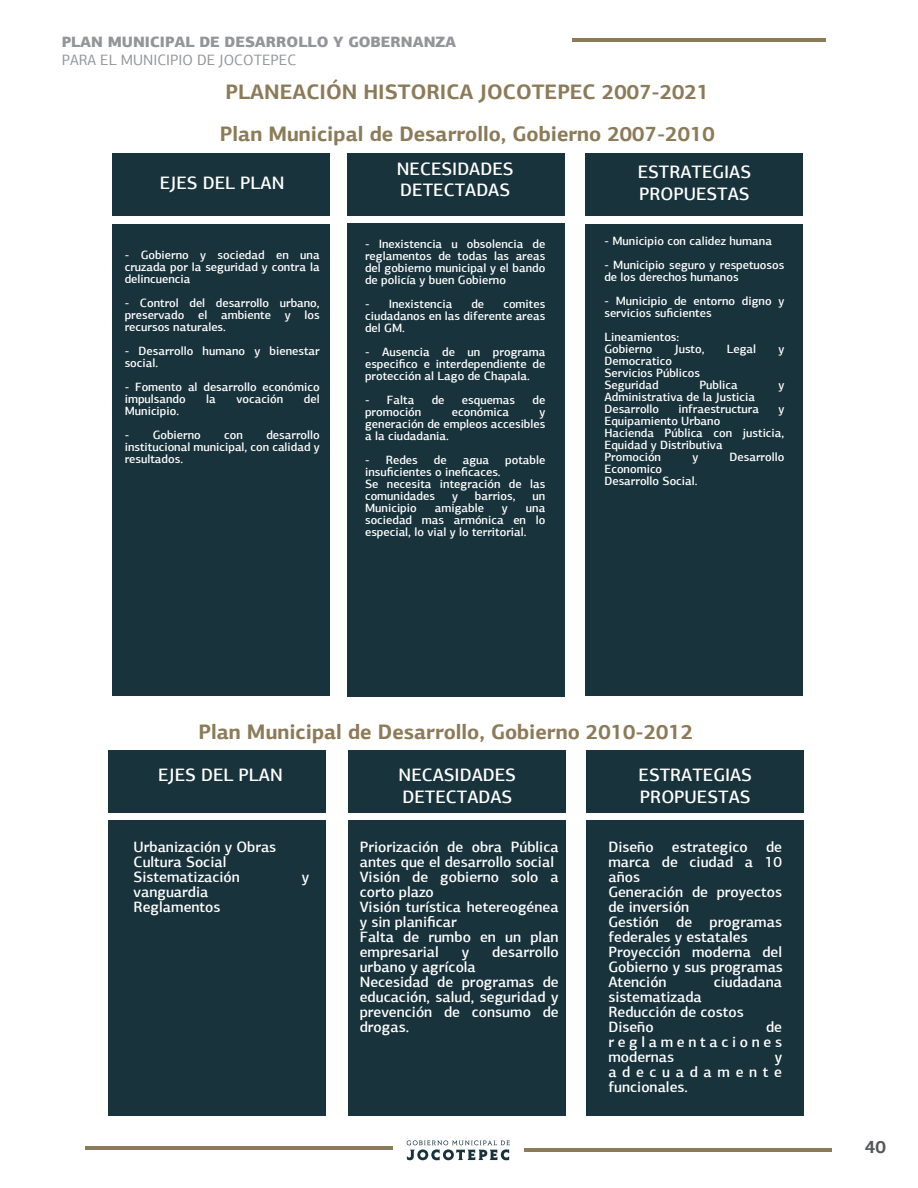
<style>
.page{position:relative;width:918px;height:1188px;background:#fff}
.page>*{position:absolute;margin:0;border:0;box-sizing:border-box;transform-origin:0 0}
.t1{font:700 21px/42px "PF Agora Sans Pro";color:#8c7b58}
.t2{font:500 18px/21.6px "PF Agora Sans Pro";color:#fff}
.t3{font:700 18px "PF Agora Sans Pro";color:#57585a}
.t4{font:500 15px/15px "PF Agora Sans Pro";color:#fff}
.t5{font:900 15px "PF Agora Sans Pro";color:#939598}
.t6{font:15px "PF Agora Sans Pro";color:#939598}
.t7{font:500 12px/12px "PF Agora Sans Pro";color:#fff}
</style>
<div class="page">
<div style="left:108px;top:750px;width:218px;height:63px;background:#19333c"></div>
<div style="left:108px;top:821px;width:218px;height:295px;background:#19333c"></div>
<div style="left:348px;top:750px;width:218px;height:63px;background:#19333c"></div>
<div style="left:348px;top:821px;width:218px;height:295px;background:#19333c"></div>
<div style="left:586px;top:750px;width:218px;height:63px;background:#19333c"></div>
<div style="left:586px;top:821px;width:218px;height:295px;background:#19333c"></div>
<svg style="left:407px;top:1140px;width:103px;height:20px"></svg>
<hr style="left:524px;top:1148px;width:307px;height:4px;background:#8c7b58">
<hr style="left:85px;top:1146px;width:307px;height:4px;background:#8c7b58">
<hr style="left:572px;top:38px;width:254px;height:4px;background:#8c7b58">
<div style="left:112px;top:153px;width:218px;height:63px;background:#19333c"></div>
<div style="left:112px;top:224px;width:218px;height:472px;background:#19333c"></div>
<div style="left:347px;top:153px;width:218px;height:63px;background:#19333c"></div>
<div style="left:347px;top:224px;width:218px;height:473px;background:#19333c"></div>
<div style="left:585px;top:153px;width:218px;height:63px;background:#19333c"></div>
<div style="left:585px;top:224px;width:218px;height:472px;background:#19333c"></div>
<p class="t5" style="left:62px;top:32px;width:396px">PLAN MUNICIPAL DE DESARROLLO Y GOBERNANZA</p>
<p class="t6" style="left:62px;top:51px;width:236px">PARA EL MUNICIPIO DE JOCOTEPEC</p>
<h1 class="t1" style="left:220px;top:70px;width:496px">PLANEACIÓN HISTORICA JOCOTEPEC 2007-2021<br>Plan Municipal de Desarrollo, Gobierno 2007-2010</h1>
<h2 class="t2" style="left:160px;top:172px;width:126px">EJES DEL PLAN</h2>
<p class="t7" style="left:125px;top:249px;width:197px;text-align:justify">- Gobierno y sociedad en una cruzada por la seguridad y contra la delincuencia</p>
<p class="t7" style="left:125px;top:297px;width:197px;text-align:justify">- Control del desarrollo urbano, preservado el ambiente y los recursos naturales.</p>
<p class="t7" style="left:125px;top:345px;width:197px">- Desarrollo humano y bienestar social.</p>
<p class="t7" style="left:125px;top:381px;width:196px">- Fomento al desarrollo económico impulsando</p>
<p class="t7" style="left:206px;top:393px;width:11px">la</p>
<p class="t7" style="left:236px;top:393px;width:48px">vocación</p>
<p class="t7" style="left:304px;top:393px;width:17px">del</p>
<p class="t7" style="left:125px;top:405px;width:56px">Municipio.</p>
<p class="t7" style="left:125px;top:429px;width:78px">- Gobierno</p>
<p class="t7" style="left:224px;top:429px;width:20px">con</p>
<p class="t7" style="left:125px;top:429px;width:197px;text-align:justify;text-indent:142px">desarrollo institucional municipal, con calidad y resultados.</p>
<h2 class="t2" style="left:397px;top:158px;width:118px">NECESIDADES<br>DETECTADAS</h2>
<p class="t7" style="left:365px;top:238px;width:182px;text-align:justify">- Inexistencia u obsolencia de reglamentos de todas las areas del gobierno municipal y el bando de policía y buen Gobierno</p>
<p class="t7" style="left:365px;top:298px;width:89px">- Inexistencia</p>
<p class="t7" style="left:471px;top:298px;width:14px">de</p>
<p class="t7" style="left:365px;top:298px;width:182px;text-align:justify;text-indent:138px">comites ciudadanos en las diferente areas del GM.</p>
<p class="t7" style="left:365px;top:346px;width:182px;text-align:justify">- Ausencia de un programa especifico e interdependiente de protección al Lago de Chapala.</p>
<p class="t7" style="left:365px;top:394px;width:51px">- Falta</p>
<p class="t7" style="left:432px;top:394px;width:14px">de</p>
<p class="t7" style="left:462px;top:394px;width:55px">esquemas</p>
<p class="t7" style="left:533px;top:394px;width:14px">de</p>
<p class="t7" style="left:365px;top:406px;width:58px">promoción</p>
<p class="t7" style="left:452px;top:406px;width:59px">económica</p>
<p class="t7" style="left:365px;top:406px;width:182px;text-align:justify;text-indent:174px">y generación de empleos accesibles a la ciudadania.</p>
<p class="t7" style="left:365px;top:454px;width:54px">- Redes</p>
<p class="t7" style="left:434px;top:454px;width:14px">de</p>
<p class="t7" style="left:463px;top:454px;width:28px">agua</p>
<p class="t7" style="left:505px;top:454px;width:42px">potable</p>
<p class="t7" style="left:365px;top:466px;width:182px">insuficientes o ineficaces.<br>Se necesita integración de las comunidades</p>
<p class="t7" style="left:452px;top:490px;width:7px">y</p>
<p class="t7" style="left:475px;top:490px;width:42px">barrios,</p>
<p class="t7" style="left:533px;top:490px;width:14px">un</p>
<p class="t7" style="left:365px;top:502px;width:53px">Municipio</p>
<p class="t7" style="left:435px;top:502px;width:51px">amigable</p>
<p class="t7" style="left:502px;top:502px;width:7px">y</p>
<p class="t7" style="left:365px;top:502px;width:182px;text-align:justify;text-indent:161px">una sociedad mas armónica en lo especial, lo vial y lo territorial.</p>
<h2 class="t2" style="left:638px;top:161px;width:115px">ESTRATEGIAS<br>PROPUESTAS</h2>
<p class="t7" style="left:604px;top:235px;width:169px">- Municipio con calidez humana</p>
<p class="t7" style="left:604px;top:259px;width:181px">- Municipio seguro y respetuosos de los derechos humanos</p>
<p class="t7" style="left:604px;top:295px;width:181px">- Municipio de entorno digno y servicios suficientes</p>
<p class="t7" style="left:604px;top:331px;width:76px">Lineamientos:<br>Gobierno</p>
<p class="t7" style="left:675px;top:343px;width:31px">Justo,</p>
<p class="t7" style="left:727px;top:343px;width:31px">Legal</p>
<p class="t7" style="left:778px;top:343px;width:7px">y</p>
<p class="t7" style="left:604px;top:355px;width:97px">Democratico<br>Servicios Públicos<br>Seguridad</p>
<p class="t7" style="left:699px;top:379px;width:40px">Publica</p>
<p class="t7" style="left:778px;top:379px;width:7px">y</p>
<p class="t7" style="left:604px;top:391px;width:152px">Administrativa de la Justicia<br>Desarrollo</p>
<p class="t7" style="left:679px;top:403px;width:82px">infraestructura</p>
<p class="t7" style="left:778px;top:403px;width:7px">y</p>
<p class="t7" style="left:604px;top:415px;width:181px">Equipamiento Urbano<br>Hacienda Pública con justicia,<br>Equidad y Distributiva<br>Promoción</p>
<p class="t7" style="left:692px;top:451px;width:7px">y</p>
<p class="t7" style="left:730px;top:451px;width:56px">Desarrollo</p>
<p class="t7" style="left:604px;top:463px;width:95px">Economico<br>Desarrollo Social.</p>
<h1 class="t1" style="left:198px;top:711px;width:496px">Plan Municipal de Desarrollo, Gobierno 2010-2012</h1>
<h2 class="t2" style="left:158px;top:764px;width:126px">EJES DEL PLAN</h2>
<h2 class="t2" style="left:399px;top:764px;width:119px">NECASIDADES<br>DETECTADAS</h2>
<h2 class="t2" style="left:639px;top:764px;width:115px">ESTRATEGIAS<br>PROPUESTAS</h2>
<p class="t4" style="left:134px;top:839px;width:144px">Urbanización y Obras<br>Cultura Social<br>Sistematización</p>
<p class="t4" style="left:134px;top:884px;width:88px">vanguardia<br>Reglamentos</p>
<p class="t4" style="left:302px;top:869px;width:9px">y</p>
<p class="t4" style="left:360px;top:839px;width:200px">Priorización de obra Pública antes que el desarrollo social<br>Visión de gobierno solo a corto plazo<br>Visión turística hetereogénea y sin planificar<br>Falta de rumbo en un plan empresarial</p>
<p class="t4" style="left:462px;top:944px;width:9px">y</p>
<p class="t4" style="left:492px;top:944px;width:68px">desarrollo</p>
<p class="t4" style="left:360px;top:959px;width:201px">urbano y agrícola<br>Necesidad de programas de educación, salud, seguridad y prevención de consumo de drogas.</p>
<p class="t4" style="left:608px;top:839px;width:176px">Diseño estrategico de marca de ciudad a 10 años<br>Generación de proyectos de inversión<br>Gestión de programas federales y estatales<br>Proyección moderna del<br>Gobierno y sus programas<br>Atención</p>
<p class="t4" style="left:714px;top:974px;width:70px">ciudadana</p>
<p class="t4" style="left:608px;top:989px;width:137px">sistematizada<br>Reducción de costos<br>Diseño</p>
<p class="t4" style="left:608px;top:1019px;width:175px;text-align:justify;text-indent:158px">de reglamentaciones modernas</p>
<p class="t4" style="left:608px;top:1049px;width:175px;text-align:justify;text-indent:166px">y adecuadamente funcionales.</p>
<h2 class="t3" style="left:865px;top:1136px;width:23px">40</h2>
</div>
